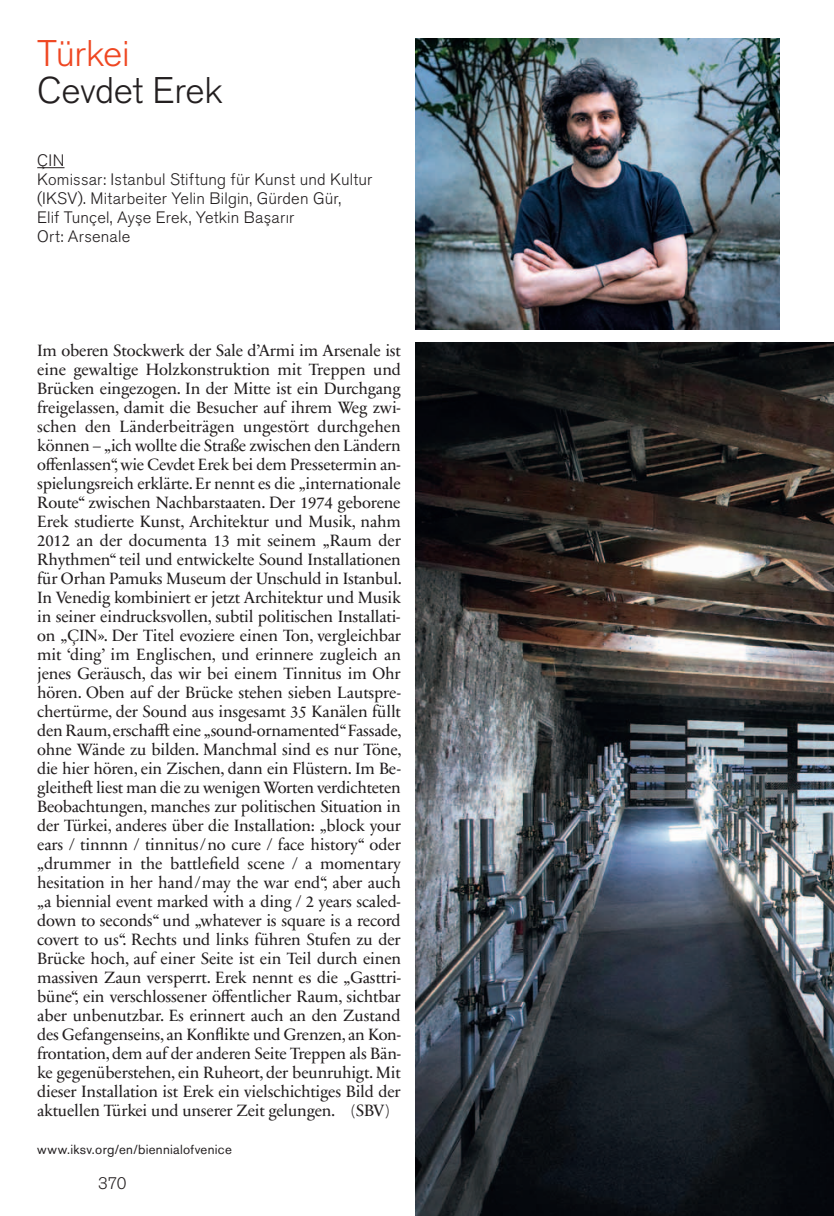
<style>
.page{position:relative;width:834px;height:1216px;background:#fff}
.page>*{position:absolute;margin:0;border:0;box-sizing:border-box;transform-origin:0 0}
.t1{font:300 36.75px "Akzidenz Grotesk Pro";letter-spacing:-.015em;color:#231f20}
.t2{font:300 36.75px "Akzidenz Grotesk Pro";letter-spacing:-.01em;color:#ef4722}
.t3{font:16.62px/18.9px "Sabon Next LT Pro";letter-spacing:-.015em;color:#231f20;text-align:justify}
.t4{font:300 16.62px "Akzidenz Grotesk Pro";color:#231f20}
.t5{font:300 16.45px/18.9px "Akzidenz Grotesk Pro";letter-spacing:.01em;color:#231f20}
.t6{font:13.12px "Akzidenz Grotesk Pro";letter-spacing:.02em;color:#231f20}
</style>
<div class="page">
<svg style="left:37px;top:167px;width:27px;height:1px"></svg>
<img style="left:415px;top:38px;width:364px;height:291px">
<img style="left:415px;top:342px;width:418px;height:873px">
<h1 class="t2" style="left:37px;top:29px;width:94px">Türkei</h1>
<h1 class="t1" style="left:37px;top:66px;width:187px">Cevdet Erek</h1>
<p class="t5" style="left:37px;top:151px;width:336px">ÇIN<br>Komissar: Istanbul Stiftung für Kunst und Kultur (IKSV). Mitarbeiter Yelin Bilgin, Gürden Gür,<br>Elif Tunçel, Ayşe Erek, Yetkin Başarır<br>Ort: Arsenale</p>
<p class="t3" style="left:37px;top:340px;width:366px">Im oberen Stockwerk der Sale d’Armi im Arsenale ist eine gewaltige Holzkonstruktion mit Treppen und Brücken eingezogen. In der Mitte ist ein Durchgang freigelassen, damit die Besucher auf ihrem Weg zwi&shy;schen den Länderbeiträgen ungestört durchgehen können – „ich wollte die Straße zwischen den Ländern offenlassen“, wie Cevdet Erek bei dem Pressetermin an&shy;spielungsreich erklärte. Er nennt es die „internationale Route“ zwischen Nachbarstaaten. Der 1974 geborene Erek studierte Kunst, Architektur und Musik, nahm 2012 an der documenta 13 mit seinem „Raum der Rhythmen“ teil und entwickelte Sound Installationen für Orhan Pamuks Museum der Unschuld in Istanbul.<br>In Venedig kombiniert er jetzt Architektur und Musik in seiner eindrucksvollen, subtil politischen Installati&shy;on „ÇIN». Der Titel evoziere einen Ton, vergleichbar mit ‘ding’ im Englischen, und erinnere zugleich an jenes Geräusch, das wir bei einem Tinnitus im Ohr hören. Oben auf der Brücke stehen sieben Lautspre&shy;chertürme, der Sound aus insgesamt 35 Kanälen füllt den Raum, erschafft eine „sound-ornamented“ Fassade, ohne Wände zu bilden. Manchmal sind es nur Töne, die hier hören, ein Zischen, dann ein Flüstern. Im Be&shy;gleitheft liest man die zu wenigen Worten verdichteten Beobachtungen, manches zur politischen Situation in der Türkei, anderes über die Installation: „block your ears / tinnnn / tinnitus / no cure / face history“ oder „drummer in the battlefield scene / a momentary hesitation in her hand / may the war end“, aber auch „a biennial event marked with a ding / 2 years scaled&shy;down to seconds“ und „whatever is square is a record covert to us“. Rechts und links führen Stufen zu der Brücke hoch, auf einer Seite ist ein Teil durch einen massiven Zaun versperrt. Erek nennt es die „Gasttri&shy;büne“, ein verschlossener öffentlicher Raum, sichtbar aber unbenutzbar. Es erinnert auch an den Zustand des Gefangenseins, an Konflikte und Grenzen, an Kon&shy;frontation, dem auf der anderen Seite Treppen als Bän&shy;ke gegenüberstehen, ein Ruheort, der beunruhigt. Mit dieser Installation ist Erek ein vielschichtiges Bild der aktuellen Türkei und unserer Zeit gelungen. (SBV)</p>
<p class="t6" style="left:37px;top:1140px;width:196px">www.iksv.org/en/biennialofvenice</p>
<p class="t4" style="left:98px;top:1172px;width:30px">370</p>
</div>
